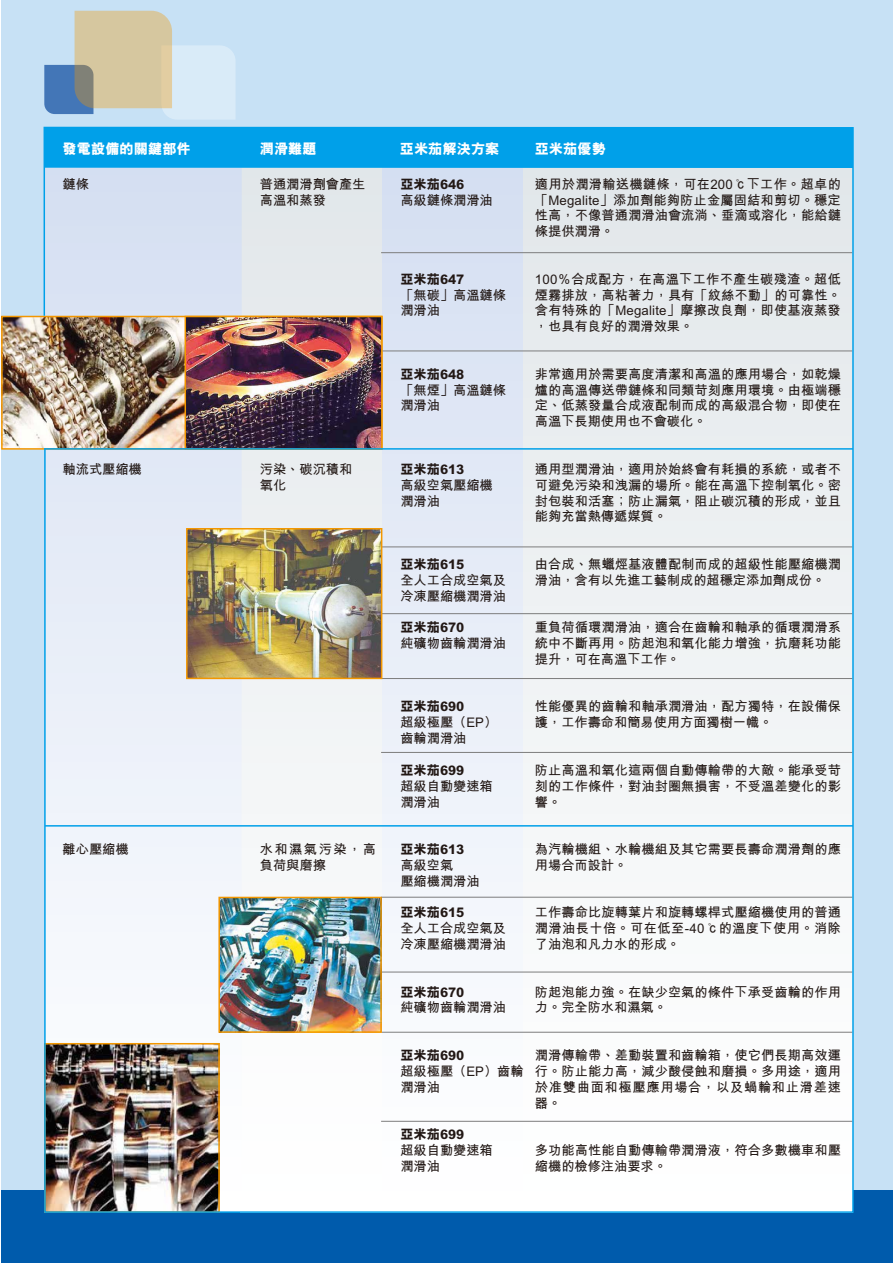
<style>
.page{position:relative;width:893px;height:1263px;background:#fff}
.page>*{position:absolute;margin:0;border:0;box-sizing:border-box;transform-origin:0 0}
.t1{font:800 14.25px "M Hei HK";color:#fff}
.t2{font:700 13.2px/15.9px "M Hei HK";letter-spacing:.01em;color:#221815}
.t3{font:800 13.2px "M Hei HK";color:#221815}
.t4{font:700 13.2px/15.9px "M Hei HK";letter-spacing:.115em;color:#221815}
</style>
<div class="page">
<div style="left:2px;top:0;width:891px;height:1263px;background:#c7e1f5"></div>
<div style="left:2px;top:1191px;width:891px;height:72px;background:#005bac"></div>
<img style="left:4px;top:319px;width:39px;height:128px">
<svg style="left:44px;top:11px;width:191px;height:109px"></svg>
<img style="left:43px;top:126px;width:811px;height:1087px">
<p class="t1" style="left:63px;top:139px;width:130px">發電設備的關鍵部件</p>
<p class="t1" style="left:260px;top:139px;width:59px">潤滑難題</p>
<p class="t1" style="left:400px;top:139px;width:101px">亞米茄解決方案</p>
<p class="t1" style="left:535px;top:139px;width:73px">亞米茄優勢</p>
<p class="t2" style="left:63px;top:175px;width:28px">鏈條</p>
<p class="t2" style="left:63px;top:460px;width:81px">軸流式壓縮機</p>
<p class="t2" style="left:63px;top:840px;width:67px">離心壓縮機</p>
<p class="t2" style="left:260px;top:175px;width:107px">普通潤滑劑會產生高溫和蒸發</p>
<p class="t2" style="left:260px;top:460px;width:94px">污染、碳沉積和氧化</p>
<p class="t4" style="left:260px;top:840px;width:118px">水和濕氣污染，高負荷與磨擦</p>
<p class="t3" style="left:400px;top:175px;width:65px">亞米茄646</p>
<p class="t2" style="left:400px;top:191px;width:94px">高級鏈條潤滑油</p>
<p class="t3" style="left:400px;top:270px;width:65px">亞米茄647</p>
<p class="t2" style="left:400px;top:286px;width:107px">「無碳」高溫鏈條潤滑油</p>
<p class="t3" style="left:400px;top:365px;width:65px">亞米茄648</p>
<p class="t2" style="left:400px;top:381px;width:107px">「無煙」高溫鏈條潤滑油</p>
<p class="t3" style="left:400px;top:460px;width:65px">亞米茄613</p>
<p class="t2" style="left:400px;top:476px;width:94px">高級空氣壓縮機潤滑油</p>
<p class="t3" style="left:400px;top:555px;width:65px">亞米茄615</p>
<p class="t2" style="left:400px;top:571px;width:107px">全人工合成空氣及冷凍壓縮機潤滑油</p>
<p class="t3" style="left:400px;top:618px;width:65px">亞米茄670</p>
<p class="t2" style="left:400px;top:634px;width:107px">純礦物齒輪潤滑油</p>
<p class="t3" style="left:400px;top:698px;width:65px">亞米茄690</p>
<p class="t2" style="left:400px;top:713px;width:98px">超級極壓（EP）齒輪潤滑油</p>
<p class="t3" style="left:400px;top:761px;width:65px">亞米茄699</p>
<p class="t2" style="left:400px;top:777px;width:94px">超級自動變速箱潤滑油</p>
<p class="t3" style="left:400px;top:840px;width:65px">亞米茄613</p>
<p class="t2" style="left:400px;top:856px;width:81px">高級空氣<br>壓縮機潤滑油</p>
<p class="t3" style="left:400px;top:904px;width:65px">亞米茄615</p>
<p class="t2" style="left:400px;top:919px;width:107px">全人工合成空氣及冷凍壓縮機潤滑油</p>
<p class="t3" style="left:400px;top:983px;width:65px">亞米茄670</p>
<p class="t2" style="left:400px;top:999px;width:107px">純礦物齒輪潤滑油</p>
<p class="t3" style="left:400px;top:1046px;width:65px">亞米茄690</p>
<p class="t2" style="left:400px;top:1062px;width:125px">超級極壓（EP）齒輪潤滑油</p>
<p class="t3" style="left:400px;top:1125px;width:65px">亞米茄699</p>
<p class="t2" style="left:400px;top:1141px;width:94px">超級自動變速箱潤滑油</p>
<p class="t2" style="left:535px;top:175px;width:307px;text-align:justify">適用於潤滑輸送機鏈條，可在200℃下工作。超卓的「Megalite」添加劑能夠防止金屬固結和剪切。穩定性高，不像普通潤滑油會流淌、垂滴或溶化，能給鏈條提供潤滑。</p>
<p class="t2" style="left:535px;top:270px;width:307px;text-align:justify">100％合成配方，在高溫下工作不產生碳殘渣。超低煙霧排放，高粘著力，具有「紋絲不動」的可靠性。含有特殊的「Megalite」摩擦改良劑，即使基液蒸發，也具有良好的潤滑效果。</p>
<p class="t2" style="left:535px;top:365px;width:307px;text-align:justify">非常適用於需要高度清潔和高溫的應用場合，如乾燥爐的高溫傳送帶鏈條和同類苛刻應用環境。由極端穩定、低蒸發量合成液配制而成的高級混合物，即使在高溫下長期使用也不會碳化。</p>
<p class="t2" style="left:535px;top:460px;width:307px;text-align:justify">通用型潤滑油，適用於始終會有耗損的系統，或者不可避免污染和洩漏的場所。能在高溫下控制氧化。密封包裝和活塞；防止漏氣，阻止碳沉積的形成，並且能夠充當熱傳遞媒質。</p>
<p class="t2" style="left:535px;top:555px;width:307px">由合成、無蠟烴基液體配制而成的超級性能壓縮機潤滑油，含有以先進工藝制成的超穩定添加劑成份。</p>
<p class="t2" style="left:535px;top:618px;width:307px;text-align:justify">重負荷循環潤滑油，適合在齒輪和軸承的循環潤滑系統中不斷再用。防起泡和氧化能力增強，抗磨耗功能提升，可在高溫下工作。</p>
<p class="t2" style="left:535px;top:698px;width:307px">性能優異的齒輪和軸承潤滑油，配方獨特，在設備保護，工作壽命和簡易使用方面獨樹一幟。</p>
<p class="t2" style="left:535px;top:761px;width:307px;text-align:justify">防止高溫和氧化這兩個自動傳輸帶的大敵。能承受苛刻的工作條件，對油封圈無損害，不受溫差變化的影響。</p>
<p class="t2" style="left:535px;top:840px;width:307px">為汽輪機組、水輪機組及其它需要長壽命潤滑劑的應用場合而設計。</p>
<p class="t2" style="left:535px;top:904px;width:307px;text-align:justify">工作壽命比旋轉葉片和旋轉螺桿式壓縮機使用的普通潤滑油長十倍。可在低至-40℃的溫度下使用。消除了油泡和凡力水的形成。</p>
<p class="t2" style="left:535px;top:983px;width:307px">防起泡能力強。在缺少空氣的條件下承受齒輪的作用力。完全防水和濕氣。</p>
<p class="t2" style="left:535px;top:1046px;width:307px;text-align:justify">潤滑傳輸帶、差動裝置和齒輪箱，使它們長期高效運行。防止能力高，減少酸侵蝕和磨損。多用途，適用於准雙曲面和極壓應用場合，以及蝸輪和止滑差速器。</p>
<p class="t2" style="left:535px;top:1141px;width:307px">多功能高性能自動傳輸帶潤滑液，符合多數機車和壓縮機的檢修注油要求。</p>
</div>
